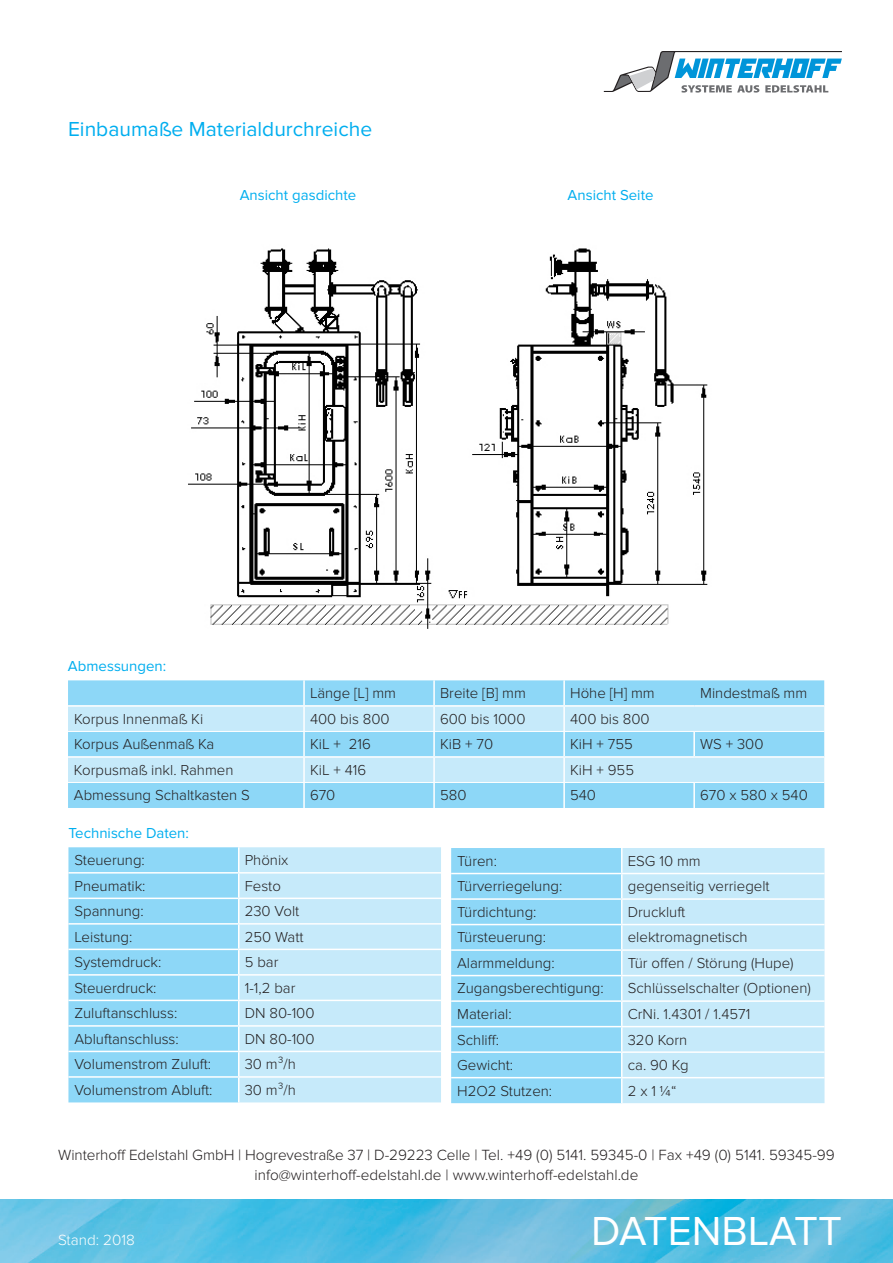
<style>
.page{position:relative;width:893px;height:1263px;background:#fff}
.page>*{position:absolute;margin:0;border:0;box-sizing:border-box;transform-origin:0 0}
.t1{font:42px "Proxima Nova";color:#fff}
.t2{font:21px "Proxima Nova";color:#00aeef}
.t3{font:300 15.3px/19.5px "Proxima Nova";color:#231f20;text-align:center}
.t4{font:300 15.3px "Proxima Nova";color:#fff}
.t5{font:300 15px "Proxima Nova";color:#231f20}
.t6{font:15px "Proxima Nova";color:#00aeef}
</style>
<div class="page">
<div style="left:68px;top:680px;width:756px;height:128px;background:#8dd7f7"></div>
<svg style="left:68px;top:707px;width:756px;height:75px;background:#b3e3f9"></svg>
<hr style="left:303px;top:680px;width:2px;height:25px;background:#fff">
<hr style="left:433px;top:680px;width:2px;height:25px;background:#fff">
<hr style="left:563px;top:680px;width:2px;height:25px;background:#fff">
<hr style="left:68px;top:705px;width:236px;height:2px;background:#fff">
<hr style="left:304px;top:705px;width:130px;height:2px;background:#fff">
<hr style="left:303px;top:707px;width:2px;height:24px;background:#fff">
<hr style="left:434px;top:705px;width:130px;height:2px;background:#fff">
<hr style="left:433px;top:707px;width:2px;height:24px;background:#fff">
<hr style="left:564px;top:705px;width:130px;height:2px;background:#fff">
<hr style="left:563px;top:707px;width:2px;height:24px;background:#fff">
<hr style="left:694px;top:705px;width:130px;height:2px;background:#fff">
<hr style="left:303px;top:732px;width:2px;height:24px;background:#fff">
<hr style="left:433px;top:732px;width:2px;height:24px;background:#fff">
<hr style="left:563px;top:732px;width:2px;height:24px;background:#fff">
<hr style="left:303px;top:758px;width:2px;height:24px;background:#fff">
<hr style="left:433px;top:758px;width:2px;height:24px;background:#fff">
<hr style="left:563px;top:758px;width:2px;height:24px;background:#fff">
<hr style="left:303px;top:783px;width:2px;height:25px;background:#fff">
<hr style="left:433px;top:783px;width:2px;height:25px;background:#fff">
<hr style="left:563px;top:783px;width:2px;height:25px;background:#fff">
<hr style="left:68px;top:731px;width:236px;height:1px;background:#fff">
<hr style="left:304px;top:731px;width:130px;height:1px;background:#fff">
<hr style="left:434px;top:731px;width:130px;height:1px;background:#fff">
<hr style="left:564px;top:731px;width:130px;height:1px;background:#fff">
<hr style="left:694px;top:731px;width:130px;height:1px;background:#fff">
<hr style="left:693px;top:732px;width:2px;height:24px;background:#fff">
<hr style="left:68px;top:756px;width:236px;height:2px;background:#fff">
<hr style="left:304px;top:756px;width:130px;height:2px;background:#fff">
<hr style="left:434px;top:756px;width:130px;height:2px;background:#fff">
<hr style="left:564px;top:756px;width:130px;height:2px;background:#fff">
<hr style="left:694px;top:756px;width:130px;height:2px;background:#fff">
<hr style="left:68px;top:782px;width:236px;height:1px;background:#fff">
<hr style="left:304px;top:782px;width:130px;height:1px;background:#fff">
<hr style="left:434px;top:782px;width:130px;height:1px;background:#fff">
<hr style="left:564px;top:782px;width:130px;height:1px;background:#fff">
<hr style="left:694px;top:782px;width:130px;height:1px;background:#fff">
<hr style="left:693px;top:783px;width:2px;height:25px;background:#fff">
<div style="left:239px;top:847px;width:202px;height:255px;background:#c6eafa"></div>
<div style="left:68px;top:847px;width:171px;height:255px;background:#8dd7f7"></div>
<hr style="left:68px;top:872px;width:171px;height:1px;background:#fff">
<hr style="left:239px;top:872px;width:202px;height:1px;background:#fff">
<hr style="left:68px;top:897px;width:171px;height:2px;background:#fff">
<hr style="left:239px;top:897px;width:202px;height:2px;background:#fff">
<hr style="left:68px;top:923px;width:171px;height:1px;background:#fff">
<hr style="left:239px;top:923px;width:202px;height:1px;background:#fff">
<hr style="left:68px;top:949px;width:171px;height:1px;background:#fff">
<hr style="left:239px;top:949px;width:202px;height:1px;background:#fff">
<hr style="left:68px;top:974px;width:171px;height:2px;background:#fff">
<hr style="left:239px;top:974px;width:202px;height:2px;background:#fff">
<hr style="left:68px;top:1000px;width:171px;height:1px;background:#fff">
<hr style="left:239px;top:1000px;width:202px;height:1px;background:#fff">
<hr style="left:68px;top:1025px;width:171px;height:2px;background:#fff">
<hr style="left:239px;top:1025px;width:202px;height:2px;background:#fff">
<hr style="left:68px;top:1051px;width:171px;height:1px;background:#fff">
<hr style="left:239px;top:1051px;width:202px;height:1px;background:#fff">
<hr style="left:68px;top:1076px;width:171px;height:2px;background:#fff">
<hr style="left:239px;top:1076px;width:202px;height:2px;background:#fff">
<div style="left:622px;top:848px;width:202px;height:255px;background:#c6eafa"></div>
<div style="left:451px;top:848px;width:171px;height:255px;background:#8dd7f7"></div>
<hr style="left:451px;top:873px;width:171px;height:1px;background:#fff">
<hr style="left:622px;top:873px;width:202px;height:1px;background:#fff">
<hr style="left:451px;top:898px;width:171px;height:2px;background:#fff">
<hr style="left:622px;top:898px;width:202px;height:2px;background:#fff">
<hr style="left:451px;top:924px;width:171px;height:1px;background:#fff">
<hr style="left:622px;top:924px;width:202px;height:1px;background:#fff">
<hr style="left:451px;top:949px;width:171px;height:2px;background:#fff">
<hr style="left:622px;top:949px;width:202px;height:2px;background:#fff">
<hr style="left:451px;top:975px;width:171px;height:1px;background:#fff">
<hr style="left:622px;top:975px;width:202px;height:1px;background:#fff">
<hr style="left:451px;top:1000px;width:171px;height:2px;background:#fff">
<hr style="left:622px;top:1000px;width:202px;height:2px;background:#fff">
<hr style="left:451px;top:1026px;width:171px;height:1px;background:#fff">
<hr style="left:622px;top:1026px;width:202px;height:1px;background:#fff">
<hr style="left:451px;top:1051px;width:171px;height:2px;background:#fff">
<hr style="left:622px;top:1051px;width:202px;height:2px;background:#fff">
<hr style="left:451px;top:1077px;width:171px;height:1px;background:#fff">
<hr style="left:622px;top:1077px;width:202px;height:1px;background:#fff">
<img style="left:188px;top:248px;width:520px;height:381px">
<svg style="left:604px;top:51px;width:238px;height:42px"></svg>
<img style="left:0;top:1199px;width:893px;height:64px">
<h2 class="t2" style="left:68px;top:117px;width:306px">Einbaumaße Materialdurchreiche</h2>
<p class="t6" style="left:240px;top:186px;width:118px">Ansicht gasdichte</p>
<p class="t6" style="left:568px;top:186px;width:87px">Ansicht Seite</p>
<p class="t6" style="left:68px;top:657px;width:100px">Abmessungen:</p>
<p class="t5" style="left:310px;top:685px;width:88px">Länge [L] mm</p>
<p class="t5" style="left:440px;top:685px;width:87px">Breite [B] mm</p>
<p class="t5" style="left:570px;top:685px;width:86px">Höhe [H] mm</p>
<p class="t5" style="left:700px;top:685px;width:109px">Mindestmaß mm</p>
<p class="t5" style="left:74px;top:710px;width:131px">Korpus Innenmaß Ki</p>
<p class="t5" style="left:310px;top:710px;width:81px">400 bis 800</p>
<p class="t5" style="left:440px;top:710px;width:87px">600 bis 1000</p>
<p class="t5" style="left:570px;top:710px;width:81px">400 bis 800</p>
<p class="t5" style="left:74px;top:736px;width:142px">Korpus Außenmaß Ka</p>
<p class="t5" style="left:310px;top:736px;width:62px">KiL + 216</p>
<p class="t5" style="left:440px;top:736px;width:55px">KiB + 70</p>
<p class="t5" style="left:570px;top:736px;width:64px">KiH + 755</p>
<p class="t5" style="left:700px;top:736px;width:65px">WS + 300</p>
<p class="t5" style="left:74px;top:761px;width:161px">Korpusmaß inkl. Rahmen</p>
<p class="t5" style="left:310px;top:761px;width:58px">KiL + 416</p>
<p class="t5" style="left:570px;top:761px;width:65px">KiH + 955</p>
<p class="t5" style="left:74px;top:787px;width:177px">Abmessung Schaltkasten S</p>
<p class="t5" style="left:310px;top:787px;width:27px">670</p>
<p class="t5" style="left:440px;top:787px;width:28px">580</p>
<p class="t5" style="left:570px;top:787px;width:27px">540</p>
<p class="t5" style="left:700px;top:787px;width:109px">670 x 580 x 540</p>
<p class="t6" style="left:68px;top:824px;width:122px">Technische Daten:</p>
<p class="t5" style="left:74px;top:851px;width:72px">Steuerung:</p>
<p class="t5" style="left:245px;top:851px;width:45px">Phönix</p>
<p class="t5" style="left:74px;top:877px;width:73px">Pneumatik:</p>
<p class="t5" style="left:245px;top:877px;width:38px">Festo</p>
<p class="t5" style="left:74px;top:902px;width:71px">Spannung:</p>
<p class="t5" style="left:245px;top:902px;width:56px">230 Volt</p>
<p class="t5" style="left:74px;top:928px;width:59px">Leistung:</p>
<p class="t5" style="left:245px;top:928px;width:60px">250 Watt</p>
<p class="t5" style="left:74px;top:954px;width:88px">Systemdruck:</p>
<p class="t5" style="left:245px;top:954px;width:35px">5 bar</p>
<p class="t5" style="left:74px;top:979px;width:84px">Steuerdruck:</p>
<p class="t5" style="left:245px;top:979px;width:52px">1-1,2 bar</p>
<p class="t5" style="left:74px;top:1005px;width:104px">Zuluftanschluss:</p>
<p class="t5" style="left:245px;top:1005px;width:71px">DN 80-100</p>
<p class="t5" style="left:74px;top:1030px;width:106px">Abluftanschluss:</p>
<p class="t5" style="left:245px;top:1030px;width:71px">DN 80-100</p>
<p class="t5" style="left:74px;top:1056px;width:138px">Volumenstrom Zuluft:</p>
<p class="t5" style="left:245px;top:1056px;width:53px">30 m³/h</p>
<p class="t5" style="left:74px;top:1081px;width:140px">Volumenstrom Abluft:</p>
<p class="t5" style="left:245px;top:1081px;width:53px">30 m³/h</p>
<p class="t5" style="left:457px;top:852px;width:41px">Türen:</p>
<p class="t5" style="left:628px;top:852px;width:75px">ESG 10 mm</p>
<p class="t5" style="left:457px;top:878px;width:107px">Türverriegelung:</p>
<p class="t5" style="left:628px;top:878px;width:143px">gegenseitig verriegelt</p>
<p class="t5" style="left:457px;top:903px;width:81px">Türdichtung:</p>
<p class="t5" style="left:628px;top:903px;width:59px">Druckluft</p>
<p class="t5" style="left:457px;top:929px;width:90px">Türsteuerung:</p>
<p class="t5" style="left:628px;top:929px;width:121px">elektromagnetisch</p>
<p class="t5" style="left:457px;top:954px;width:99px">Alarmmeldung:</p>
<p class="t5" style="left:628px;top:954px;width:167px">Tür offen / Störung (Hupe)</p>
<p class="t5" style="left:457px;top:980px;width:148px">Zugangsberechtigung:</p>
<p class="t5" style="left:628px;top:980px;width:185px">Schlüsselschalter (Optionen)</p>
<p class="t5" style="left:457px;top:1005px;width:56px">Material:</p>
<p class="t5" style="left:628px;top:1005px;width:124px">CrNi. 1.4301 / 1.4571</p>
<p class="t5" style="left:457px;top:1031px;width:43px">Schliff:</p>
<p class="t5" style="left:628px;top:1031px;width:61px">320 Korn</p>
<p class="t5" style="left:457px;top:1056px;width:58px">Gewicht:</p>
<p class="t5" style="left:628px;top:1056px;width:62px">ca. 90 Kg</p>
<p class="t5" style="left:457px;top:1082px;width:97px">H2O2 Stutzen:</p>
<p class="t5" style="left:628px;top:1082px;width:50px">2 x 1 ¼“</p>
<p class="t3" style="left:58px;top:1145px;width:778px">Winterhoff Edelstahl GmbH | Hogrevestraße 37 | D-29223 Celle | Tel. +49 (0) 5141. 59345-0 | Fax +49 (0) 5141. 59345-99 info@winterhoff-edelstahl.de | www.winterhoff-edelstahl.de</p>
<p class="t4" style="left:58px;top:1231px;width:78px">Stand: 2018</p>
<h1 class="t1" style="left:591px;top:1207px;width:252px">DATENBLATT</h1>
</div>
